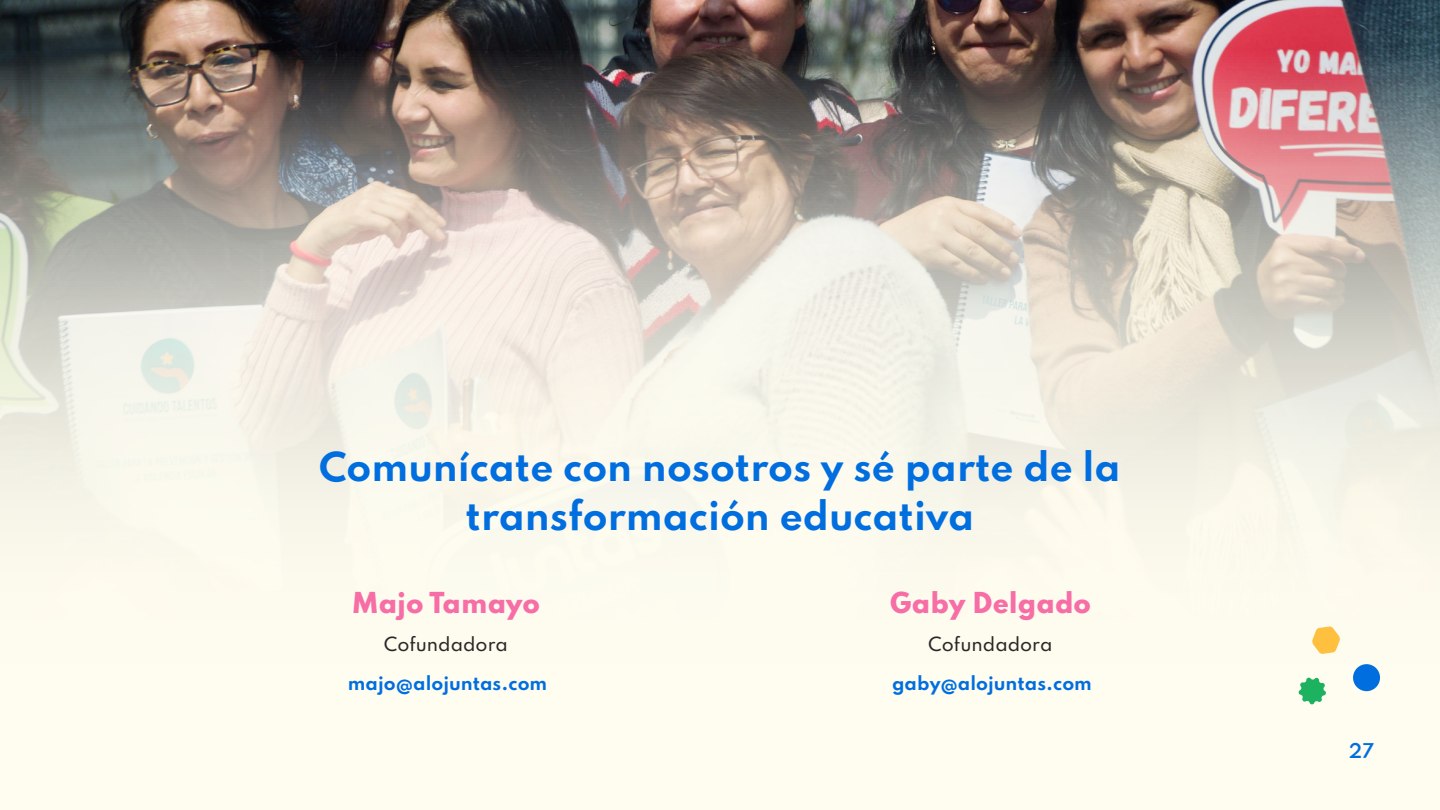
<style>
.page{position:relative;width:1440px;height:810px;background:#fff}
.page>*{position:absolute;margin:0;border:0;box-sizing:border-box;transform-origin:0 0}
.t1{font:700 36px/49.5px "Spartan";color:#006edf;text-align:center}
.t2{font:800 25.5px "Spartan";color:#f76da6}
.t3{font:600 18px "Spartan";color:#006edf}
.t4{font:700 17.25px "Spartan";color:#006edf}
.t5{font:500 17.25px "Spartan";color:#282828}
</style>
<div class="page">
<img style="left:0;top:0;width:1440px;height:20px">
<img style="left:0;top:20px;width:1440px;height:790px">
<svg style="left:1298px;top:677px;width:29px;height:28px"></svg>
<svg style="left:1312px;top:626px;width:28px;height:28px"></svg>
<div style="left:1353px;top:664px;width:27px;height:27px;background:#006edf;border-radius:50%"></div>
<p class="t1" style="left:319px;top:440px;width:803px">Comunícate con nosotros y sé parte de la transformación educativa</p>
<p class="t2" style="left:352px;top:583px;width:190px">Majo Tamayo</p>
<p class="t5" style="left:384px;top:632px;width:126px">Cofundadora</p>
<p class="t4" style="left:348px;top:670px;width:201px">majo@alojuntas.com</p>
<p class="t2" style="left:890px;top:583px;width:203px">Gaby Delgado</p>
<p class="t5" style="left:928px;top:632px;width:126px">Cofundadora</p>
<p class="t4" style="left:892px;top:670px;width:201px">gaby@alojuntas.com</p>
<p class="t3" style="left:1349px;top:737px;width:26px">27</p>
</div>
